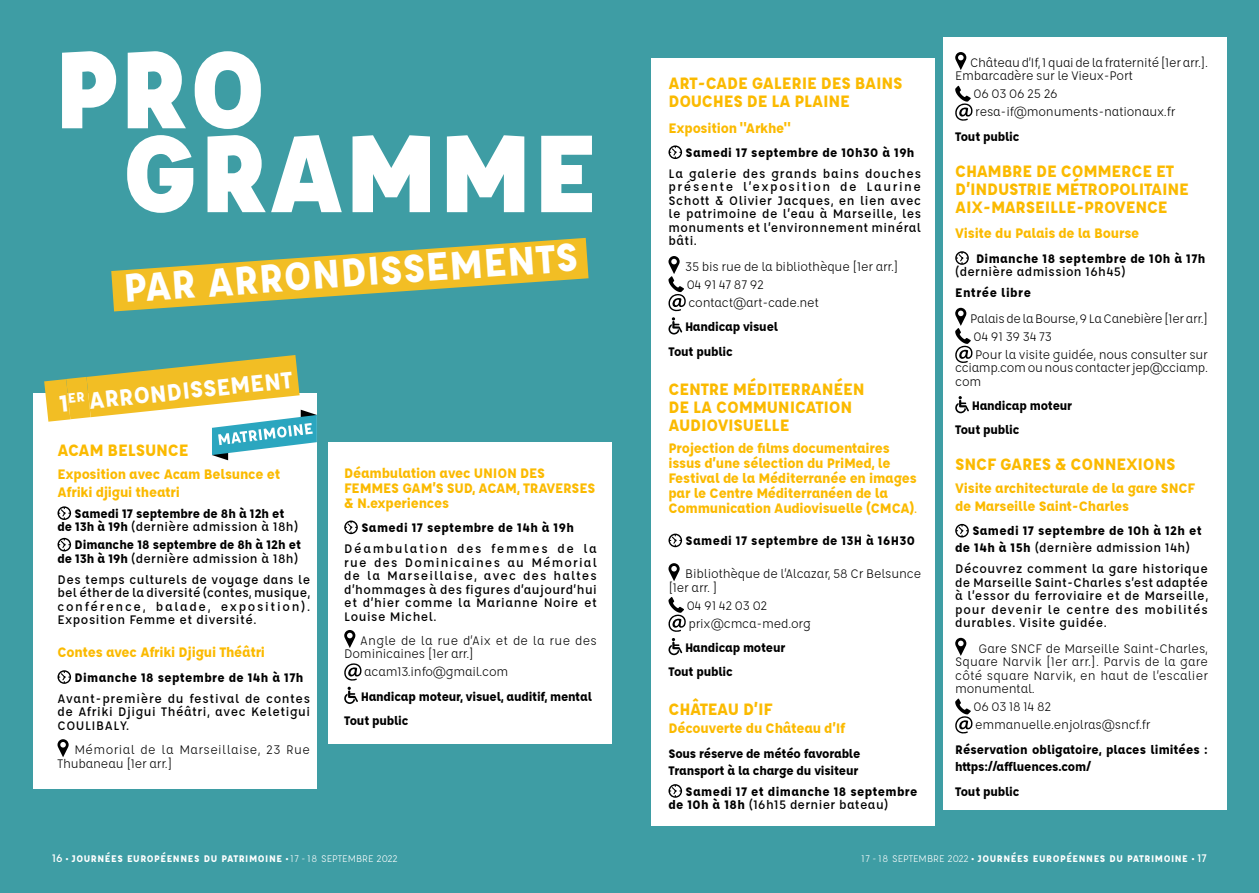
<style>
.page{position:relative;width:1259px;height:893px;background:#3e9da4}
.page>*{position:absolute;margin:0;border:0;box-sizing:border-box;transform-origin:0 0}
.t1{font:900 120px "Affogato";color:#fff}
.t2{font:700 43.5px "Affogato";color:#fff}
.t3{font:700 25.5px "Affogato";color:#fff}
.t4{font:700 18px/18px "Affogato";letter-spacing:-.015em;color:#fbba00}
.t5{font:700 15px/15px "Affogato";letter-spacing:-.015em;color:#fbba00}
.t6{font:500 13.5px/13.5px "Affogato";letter-spacing:.035em;color:#000;text-align:justify}
.t7{font:13.5px/18px "Affogato";letter-spacing:-.015em;color:#000}
.t8{font:700 13.5px/24.5px "Affogato";letter-spacing:-.005em;color:#000}
.t9{font:700 13.5px/13.5px "Affogato";letter-spacing:.025em;color:#000}
.t10{font:13.5px/13.5px "Affogato";letter-spacing:.005em;color:#000}
.t11{font:13.5px/13.5px "Affogato";letter-spacing:.03em;color:#000}
.t12{font:700 13.5px "Affogato";letter-spacing:.035em;color:#000}
.t13{font:700 10.5px "Affogato";letter-spacing:.05em;color:#fff}
.t14{font:10.5px "Affogato";color:#fff}
.s1{font-weight:500}
.s2{font-weight:500;font-size:13.5px}
.s3{font-weight:500;font-size:12px}
.s4{font-weight:400}
.s5{font-weight:700}
</style>
<div class="page">
<svg style="left:111px;top:237px;width:478px;height:75px"></svg>
<div style="left:651px;top:58px;width:283px;height:768px;background:#fff"></div>
<div style="left:943px;top:37px;width:283px;height:773px;background:#fff"></div>
<svg style="left:668px;top:145px;width:14px;height:14px"></svg>
<svg style="left:668px;top:256px;width:18px;height:55px"></svg>
<svg style="left:668px;top:317px;width:14px;height:17px"></svg>
<svg style="left:668px;top:534px;width:14px;height:13px"></svg>
<svg style="left:668px;top:563px;width:11px;height:18px"></svg>
<svg style="left:668px;top:597px;width:18px;height:35px"></svg>
<svg style="left:668px;top:638px;width:14px;height:17px"></svg>
<svg style="left:668px;top:784px;width:14px;height:14px"></svg>
<svg style="left:955px;top:52px;width:11px;height:18px"></svg>
<svg style="left:955px;top:86px;width:17px;height:35px"></svg>
<svg style="left:955px;top:251px;width:14px;height:14px"></svg>
<svg style="left:955px;top:308px;width:17px;height:55px"></svg>
<svg style="left:955px;top:396px;width:14px;height:17px"></svg>
<svg style="left:955px;top:524px;width:14px;height:13px"></svg>
<svg style="left:955px;top:638px;width:11px;height:18px"></svg>
<svg style="left:955px;top:699px;width:17px;height:35px"></svg>
<div style="left:33px;top:393px;width:284px;height:396px;background:#fff"></div>
<div style="left:328px;top:442px;width:283px;height:302px;background:#fff"></div>
<svg style="left:57px;top:506px;width:14px;height:14px"></svg>
<svg style="left:57px;top:538px;width:14px;height:13px"></svg>
<svg style="left:57px;top:670px;width:14px;height:14px"></svg>
<svg style="left:57px;top:739px;width:12px;height:18px"></svg>
<svg style="left:344px;top:520px;width:14px;height:14px"></svg>
<svg style="left:344px;top:630px;width:11px;height:18px"></svg>
<svg style="left:344px;top:663px;width:18px;height:18px"></svg>
<svg style="left:344px;top:687px;width:14px;height:17px"></svg>
<svg style="left:44px;top:355px;width:273px;height:106px"></svg>
<h1 class="t1" style="left:54px;top:11px;width:214px">PRO</h1>
<h1 class="t1" style="left:122px;top:95px;width:478px">GRAMME</h1>
<h2 class="t2" style="left:122px;top:260px;width:457px;rotate:-4deg">PAR ARRONDISSEMENTS</h2>
<h3 class="t3" style="left:58px;top:388px;width:236px;rotate:-6deg">1<sup>ER</sup> ARRONDISSEMENT</h3>
<h3 class="t4" style="left:57px;top:441px;width:133px">ACAM BELSUNCE</h3>
<p class="t5" style="left:57px;top:465px;width:224px;line-height:18px">Exposition avec Acam Belsunce et<br>Afriki djigui theatri</p>
<p class="t8" style="left:57px;top:506px;width:242px;line-height:13.5px;text-align:center">Samedi 17 septembre de 8h à 12h et<br>de 13h à 19h <span class="s1">(dernière admission à 18h)</span></p>
<p class="t8" style="left:57px;top:538px;width:245px;line-height:13.5px;text-align:right">Dimanche 18 septembre de 8h à 12h et de 13h à 19h <span class="s1">(dernière admission à 18h)</span></p>
<p class="t6" style="left:57px;top:572px;width:254px">Des temps culturels de voyage dans le bel éther de la diversité (contes, musique, conférence, balade, exposition).<br>Exposition Femme et diversité.</p>
<p class="t5" style="left:57px;top:645px;width:209px">Contes avec Afriki Djigui Théâtri</p>
<p class="t9" style="left:75px;top:670px;width:230px">Dimanche 18 septembre de 14h à 17h</p>
<p class="t6" style="left:57px;top:691px;width:254px">Avant-première du festival de contes de Afriki Djigui Théâtri, avec Keletigui COULIBALY.</p>
<p class="t11" style="left:57px;top:743px;width:254px;text-indent:17px">Mémorial de la Marseillaise, 23 Rue<br>Thubaneau [1er arr.]</p>
<p class="t5" style="left:344px;top:465px;width:253px">Déambulation avec UNION DES<br>FEMMES GAM’S SUD, ACAM, TRAVERSES &amp; N.experiences</p>
<p class="t9" style="left:361px;top:521px;width:214px">Samedi 17 septembre de 14h à 19h</p>
<p class="t6" style="left:344px;top:542px;width:254px">Déambulation des femmes de la rue des Dominicaines au Mémorial de la Marseillaise, avec des haltes d’hommages à des figures d’aujourd’hui et d’hier comme la Marianne Noire et Louise Michel.</p>
<p class="t10" style="left:344px;top:634px;width:254px;text-indent:16px">Angle de la rue d’Aix et de la rue des<br>Dominicaines [1er arr.]</p>
<p class="t7" style="left:364px;top:663px;width:146px">acam13.info@gmail.com</p>
<p class="t8" style="left:344px;top:684px;width:249px;text-indent:17px">Handicap moteur, visuel, auditif, mental<br>Tout public</p>
<h3 class="t4" style="left:668px;top:74px;width:236px">ART-CADE GALERIE DES BAINS<br>DOUCHES DE LA PLAINE</h3>
<p class="t5" style="left:668px;top:120px;width:124px">Exposition "Arkhe"</p>
<p class="t9" style="left:685px;top:146px;width:230px">Samedi 17 septembre de 10h30 à 19h</p>
<p class="t6" style="left:668px;top:167px;width:254px">La galerie des grands bains douches présente l’exposition de Laurine Schott &amp; Olivier Jacques, en lien avec le patrimoine de l’eau à Marseille, les monuments et l’environnement minéral bâti.</p>
<p class="t7" style="left:685px;top:257px;width:215px">35 bis rue de la bibliothèque [1er arr.]<br>04 91 47 87 92<br>contact@art-cade.net</p>
<p class="t8" style="left:668px;top:314px;width:111px;text-indent:17px">Handicap visuel<br>Tout public</p>
<h3 class="t4" style="left:668px;top:379px;width:198px">CENTRE MÉDITERRANÉEN<br>DE LA COMMUNICATION<br>AUDIOVISUELLE</h3>
<p class="t5" style="left:668px;top:441px;width:250px">Projection de films documentaires issus d’une sélection du PriMed, le Festival de la Méditerranée en images par le Centre Méditerranéen de la Communication Audiovisuelle (CMCA)<span class="s2">.</span></p>
<p class="t9" style="left:685px;top:534px;width:231px">Samedi 17 septembre de 13H à 16H30</p>
<p class="t7" style="left:668px;top:567px;width:254px;line-height:13.5px;text-indent:17px">Bibliothèque de l’Alcazar, 58 Cr Belsunce [1er arr. ]</p>
<p class="t7" style="left:686px;top:596px;width:126px">04 91 42 03 02 prix@cmca-med.org</p>
<p class="t8" style="left:668px;top:635px;width:118px;text-indent:17px">Handicap moteur<br>Tout public</p>
<h3 class="t4" style="left:668px;top:700px;width:106px">CHÂTEAU D’IF</h3>
<p class="t5" style="left:668px;top:721px;width:178px">Découverte du Château d’If</p>
<p class="t8" style="left:668px;top:745px;width:193px;line-height:16.8px">Sous réserve de météo favorable<br>Transport à la charge du visiteur</p>
<p class="t9" style="left:668px;top:784px;width:250px;text-indent:17px">Samedi 17 et dimanche 18 septembre de 10h à 18h <span class="s1">(16h15 dernier bateau)</span></p>
<p class="t7" style="left:955px;top:56px;width:254px;line-height:13.5px;text-indent:15px">Château d’If, 1 quai de la fraternité [1er arr.].<br>Embarcadère sur le Vieux-Port</p>
<p class="t7" style="left:973px;top:85px;width:203px">06 03 06 25 26 resa-if@monuments-nationaux.fr</p>
<p class="t8" style="left:955px;top:124px;width:66px">Tout public</p>
<h3 class="t4" style="left:955px;top:162px;width:235px">CHAMBRE DE COMMERCE ET<br>D’INDUSTRIE MÉTROPOLITAINE<br>AIX-MARSEILLE-PROVENCE</h3>
<p class="t5" style="left:955px;top:226px;width:186px">Visite du Palais de la Bourse</p>
<p class="t9" style="left:976px;top:251px;width:231px">Dimanche 18 septembre de 10h à 17h</p>
<p class="t6" style="left:955px;top:265px;width:172px">(dernière admission 16h45)</p>
<p class="t12" style="left:955px;top:284px;width:77px">Entrée libre</p>
<p class="t7" style="left:970px;top:309px;width:239px">Palais de la Bourse, 9 La Canebière [1er arr.]<br>04 91 39 34 73<br>Pour la visite guidée, nous consulter sur</p>
<p class="t7" style="left:955px;top:361px;width:254px;line-height:13.5px">cciamp.com ou nous contacter jep@cciamp. com</p>
<p class="t8" style="left:955px;top:393px;width:118px;text-indent:17px">Handicap moteur<br>Tout public</p>
<h3 class="t4" style="left:955px;top:455px;width:222px">SNCF GARES &amp; CONNEXIONS</h3>
<p class="t5" style="left:955px;top:479px;width:241px;line-height:18px">Visite architecturale de la gare SNCF de Marseille Saint-Charles</p>
<p class="t9" style="left:955px;top:522px;width:248px;line-height:16.8px;text-indent:17px">Samedi 17 septembre de 10h à 12h et de 14h à 15h <span class="s1">(dernière admission 14h)</span></p>
<p class="t6" style="left:955px;top:562px;width:254px">Découvrez comment la gare historique de Marseille Saint-Charles s’est adaptée à l’essor du ferroviaire et de Marseille, pour devenir le centre des mobilités durables. Visite guidée.</p>
<p class="t7" style="left:955px;top:641px;width:254px;line-height:13.5px;text-align:justify;text-indent:23px">Gare SNCF de Marseille Saint-Charles, Square Narvik [1er arr.]. Parvis de la gare côté square Narvik, en haut de l’escalier monumental.</p>
<p class="t7" style="left:973px;top:698px;width:179px">06 03 18 14 82 emmanuelle.enjolras@sncf.fr</p>
<p class="t8" style="left:955px;top:741px;width:254px;line-height:16.8px">Réservation obligatoire, places limitées : https://affluences.com/</p>
<p class="t8" style="left:955px;top:779px;width:66px">Tout public</p>
<p class="t13" style="left:52px;top:851px;width:347px"><span class="s3">16</span> • JOURNÉES EUROPÉENNES DU PATRIMOINE • <span class="s4">17 - 18 SEPTEMBRE 2022</span></p>
<p class="t13" style="left:861px;top:851px;width:347px"><span class="s4">17 - 18 SEPTEMBRE 2022</span> • JOURNÉES EUROPÉENNES DU PATRIMOINE • <span class="s3">17</span></p>
<p class="t14" style="left:253px;top:850px;width:114px">17 - 18 SEPTEMBRE 2022 <span class="s5">•</span></p>
</div>
